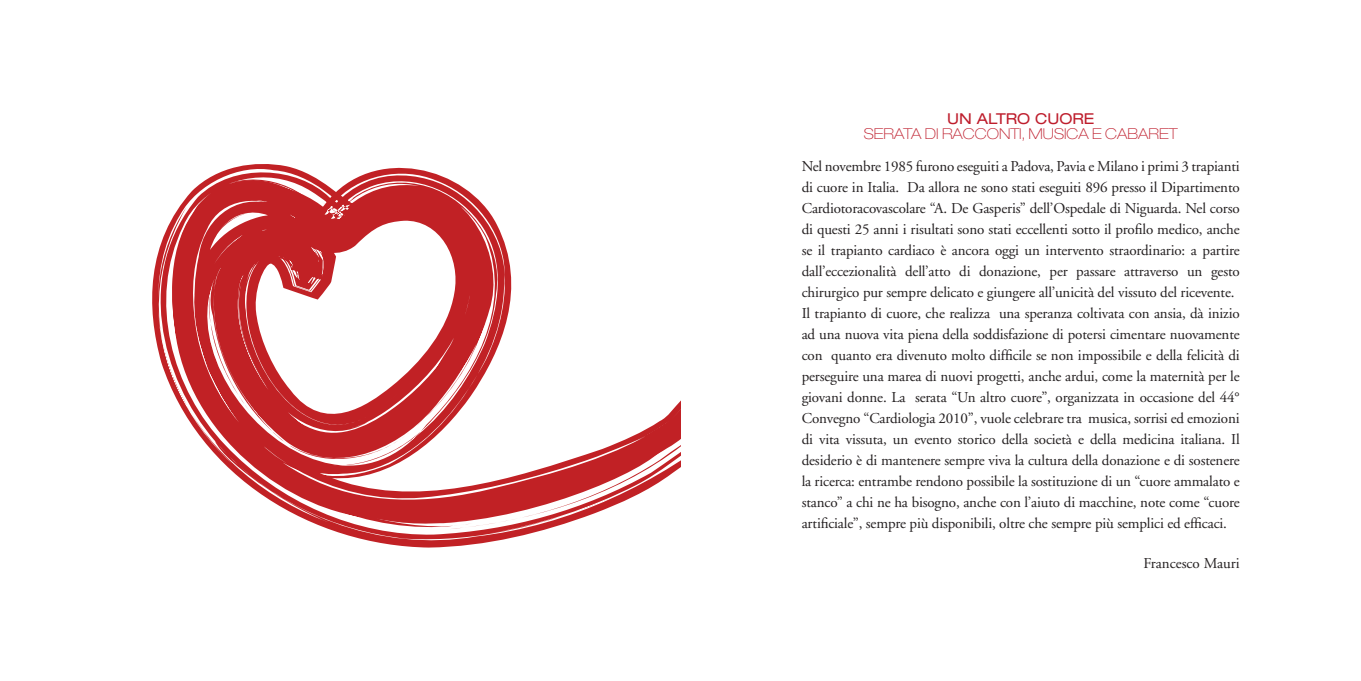
<style>
.page{position:relative;width:1361px;height:681px;background:#fff}
.page>*{position:absolute;margin:0;border:0;box-sizing:border-box;transform-origin:0 0}
.t1{font:15px/21px "Adobe Garamond";letter-spacing:-.01em;color:#231f20}
.t2{font:100 expanded 15px "Helvetica Neue LT Std";color:#be1d2c}
.t3{font:expanded 15px "Helvetica Neue LT Std";letter-spacing:.14em;color:#be1d2c}
</style>
<div class="page">
<svg style="left:152px;top:164px;width:349px;height:384px"></svg>
<svg style="left:157px;top:166px;width:523px;height:374px"></svg>
<p class="t3" style="left:947px;top:110px;width:149px">UN ALTRO CUORE</p>
<p class="t2" style="left:864px;top:125px;width:102px">SERATA DI RACCON</p>
<p class="t2" style="left:1010px;top:125px;width:29px">TI, MUSICA</p>
<p class="t2" style="left:1092px;top:125px;width:25px">E CABA</p>
<p class="t2" style="left:1148px;top:125px;width:31px">RET</p>
<p class="t1" style="left:801px;top:156px;width:440px">Nel novembre 1985 furono eseguiti a Padova, Pavia e Milano i primi 3 trapianti di cuore in Italia. Da allora ne sono stati eseguiti 896 presso il Dipartimento Cardiotoracovascolare “A. De Gasperis” dell’Ospedale di Niguarda. Nel corso di questi 25 anni i risultati sono stati eccellenti sotto il profilo medico, anche se il trapianto cardiaco è ancora oggi un intervento straordinario: a partire dall’eccezionalità dell’atto di donazione, per passare attraverso un gesto chirurgico pur sempre delicato e giungere all’unicità del vissuto del ricevente.<br>Il trapianto di cuore, che realizza una speranza coltivata con ansia, dà inizio ad una nuova vita piena della soddisfazione di potersi cimentare nuovamente con quanto era divenuto molto difficile se non impossibile e della felicità di perseguire una marea di nuovi progetti, anche ardui, come la maternità per le giovani donne. La serata “Un altro cuore”, organizzata in occasione del 44° Convegno “Cardiologia 2010”, vuole celebrare tra musica, sorrisi ed emozioni di vita vissuta, un evento storico della società e della medicina italiana. Il desiderio è di mantenere sempre viva la cultura della donazione e di sostenere la ricerca: entrambe rendono possibile la sostituzione di un “cuore ammalato e stanco” a chi ne ha bisogno, anche con l’aiuto di macchine, note come “cuore artificiale”, sempre più disponibili, oltre che sempre più semplici ed efficaci.</p>
<p class="t1" style="left:1143px;top:552px;width:98px">Francesco Mauri</p>
</div>
